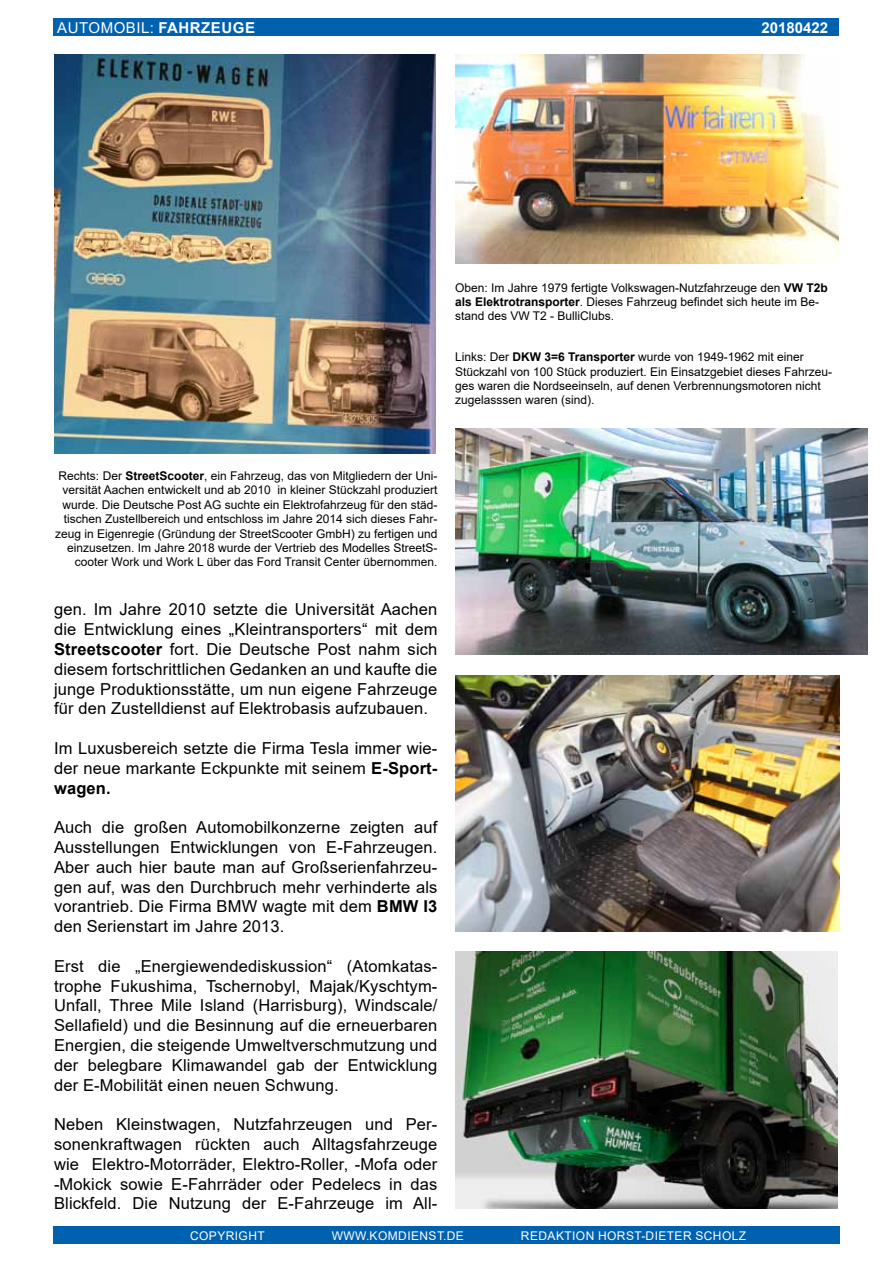
<style>
.page{position:relative;width:893px;height:1263px;background:#fff}
.page>*{position:absolute;margin:0;border:0;box-sizing:border-box;transform-origin:0 0}
.t1{font:16.5px/19.8px "Arial";letter-spacing:.01em;color:#000;text-align:justify}
.t2{font:15px "Arial";letter-spacing:.035em;color:#fff}
.t3{font:700 15px "Arial";color:#fff}
.t4{font:12px/14.4px "Arial";color:#000}
.t5{font:12px "Arial";letter-spacing:.035em;color:#fff}
.s1{font-weight:700}
</style>
<div class="page">
<div style="left:54px;top:18px;width:785px;height:18px;background:#0061af"></div>
<div style="left:53px;top:1226px;width:787px;height:18px;background:#0061af"></div>
<img style="left:54px;top:54px;width:381px;height:399px">
<img style="left:455px;top:54px;width:384px;height:210px">
<img style="left:455px;top:429px;width:412px;height:225px">
<img style="left:455px;top:952px;width:383px;height:257px">
<img style="left:455px;top:676px;width:385px;height:256px">
<p class="t2" style="left:57px;top:17px;width:199px">Automobil: <span class="s1">Fahrzeuge</span></p>
<p class="t3" style="left:761px;top:17px;width:68px">20180422</p>
<p class="t4" style="left:455px;top:280px;width:374px">Oben: I m Jahre 1979 fertigte Volkswagen-N utzfahrzeuge den <span class="s1">VW T2b als Elektrotransporter</span>. Dieses Fahrzeug befindet sich heute im Be&shy;stand des VW T2 - BulliClubs.</p>
<p class="t4" style="left:455px;top:350px;width:378px">Links: Der <span class="s1">DKW 3=6 Transporter</span> wurde von 1949-1962 mit einer Stückzahl von 100 Stück produziert. Ein Einsatzgebiet dieses Fahrzeu&shy;ges waren die Nordseeinseln, auf denen Verbrennungsmotoren nicht zugelasssen waren (sind).</p>
<p class="t4" style="left:55px;top:468px;width:384px;text-align:right">Rechts: Der <span class="s1">StreetScooter</span>, ein Fahrzeug, das von Mitgliedern der U ni&shy;versität Aachen entwickelt und ab 2010 in kleiner Stückzahl produziert wurde. Die Deutsche Post AG suchte ein Elektrofahrzeug für den städ&shy;tischen Zustellbereich und entschloss im Jahre 2014 sich dieses Fahr&shy;zeug in Eigenregie (Gründung der StreetScooter GmbH) zu fertigen und einzusetzen. I m Jahre 2018 wurde der Vertrieb des Modelles StreetS&shy;cooter Work und Work L über das Ford Transit Center übernommen.</p>
<p class="t1" style="left:54px;top:599px;width:385px">gen. I m Jahre 2010 setzte die U niversität Aachen die Entwicklung eines „Kleintransporters“ mit dem <span class="s1">Streetscooter</span> fort. Die Deutsche Post nahm sich diesem fortschrittlichen Gedanken an und kaufte die junge Produktionsstätte, um nun eigene Fahrzeuge für den Zustelldienst auf Elektrobasis aufzubauen.</p>
<p class="t1" style="left:54px;top:738px;width:385px">I m Luxusbereich setzte die Firma Tesla immer wie&shy;der neue markante Eckpunkte mit seinem <span class="s1">E-Sport&shy;wagen.</span></p>
<p class="t1" style="left:54px;top:817px;width:385px">Auch die großen Automobilkonzerne zeigten auf Ausstellungen Entwicklungen von E-Fahrzeugen.<br>Aber auch hier baute man auf Großserienfahrzeu&shy;gen auf, was den Durchbruch mehr verhinderte als vorantrieb. Die Firma BMW</p>
<p class="t1" style="left:54px;top:896px;width:385px;text-indent:208px">wagte mit dem <span class="s1">BMW I3 </span>den Serienstart im Jahre 2013.</p>
<p class="t1" style="left:54px;top:956px;width:385px">Erst die „Energiewendediskussion“ (Atomkatas&shy;trophe Fukushima, Tschernobyl, Majak/Kyschtym-U nfall, Three Mile Island (Harrisburg), Windscale/ Sellafield) und die Besinnung auf die erneuerbaren Energien, die steigende U mweltverschmutzung und der belegbare Klimawandel gab der Entwicklung der E-Mobilität einen neuen Schwung.</p>
<p class="t1" style="left:54px;top:1114px;width:385px">Neben Kleinstwagen, N utzfahrzeugen und Per&shy;sonenkraftwagen rückten auch Alltagsfahrzeuge wie Elektro-Motorräder, Elektro-Roller, -Mofa oder -Mokick sowie E-Fahrräder oder Pedelecs in das Blickfeld. Die N utzung der E-Fahrzeuge im All-</p>
<p class="t5" style="left:190px;top:1227px;width:76px">COPYRI GHT</p>
<p class="t5" style="left:332px;top:1227px;width:134px">www.komdienst.de</p>
<p class="t5" style="left:521px;top:1227px;width:184px">Redaktion Horst-Dieter Sch</p>
<p class="t5" style="left:722px;top:1227px;width:26px">olz</p>
</div>
